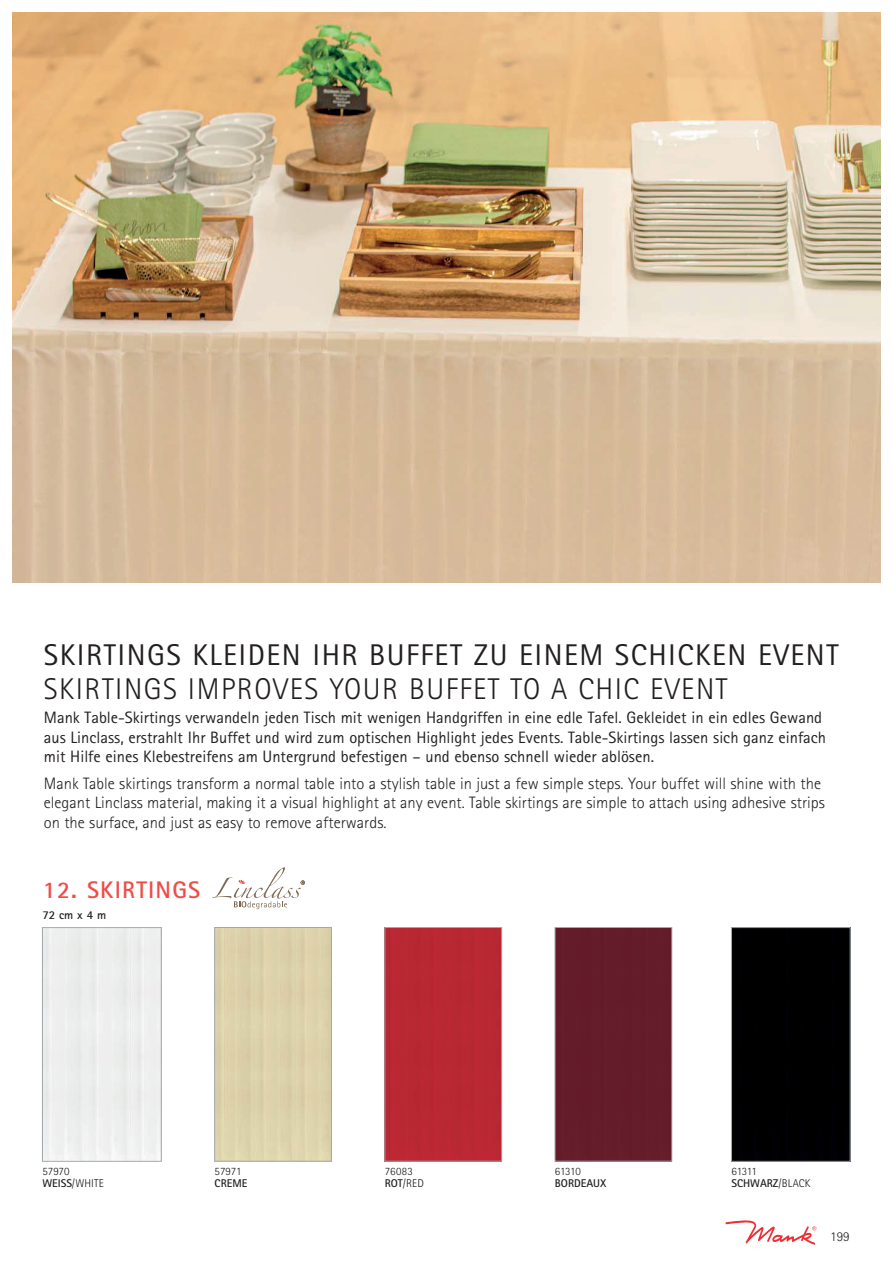
<style>
.page{position:relative;width:893px;height:1263px;background:#fff}
.page>*{position:absolute;margin:0;border:0;box-sizing:border-box;transform-origin:0 0}
.t1{font:30px "Rotis Sans Serif";letter-spacing:.05em;color:#231f20}
.t2{font:300 30px "Rotis Sans Serif";letter-spacing:.05em;color:#231f20}
.t3{font:700 24px "Agfa Rotis Sans Serif";letter-spacing:.05em;color:#ef4d48}
.t4{font:16.5px/19.8px "Rotis Sans Serif";color:#231f20}
.t5{font:300 16.5px/19.8px "Rotis Sans Serif";color:#231f20}
.t6{font:300 13.5px "Rotis Sans Serif";color:#231f20}
.t7{font:700 12px "Agfa Rotis Sans Serif";color:#231f20}
.t8{font:300 11.25px/12px "Agfa Rotis Sans Serif";color:#171419}
.t9{font:700 11.25px "Agfa Rotis Sans Serif";color:#231f20}
.s1{font-weight:700;color:#231f20}
</style>
<div class="page">
<svg style="left:725px;top:1220px;width:91px;height:25px"></svg>
<div style="left:215px;top:927px;width:117px;height:234px;border:1px solid #a2a9ad"></div>
<div style="left:387px;top:929px;width:113px;height:230px;background:#b82833"></div>
<div style="left:385px;top:927px;width:117px;height:234px;border:1px solid #a2a9ad"></div>
<div style="left:557px;top:929px;width:113px;height:230px;background:#651c2a"></div>
<div style="left:555px;top:927px;width:117px;height:234px;border:1px solid #a2a9ad"></div>
<div style="left:42px;top:928px;width:119px;height:233px;border:1px solid #a2a9ad"></div>
<div style="left:733px;top:930px;width:115px;height:229px;background:#000001"></div>
<div style="left:731px;top:928px;width:119px;height:233px;border:1px solid #a2a9ad"></div>
<svg style="left:212px;top:867px;width:93px;height:42px"></svg>
<img style="left:13px;top:13px;width:867px;height:570px">
<h1 class="t1" style="left:44px;top:645px;width:796px">SKIRTINGS KLEIDEN IHR BUFFET ZU EINEM SCHICKEN EVENT</h1>
<h1 class="t2" style="left:44px;top:678px;width:685px">SKIRTINGS IMPROVES YOUR BUFFET TO A CHIC EVENT</h1>
<p class="t4" style="left:44px;top:709px;width:784px">Mank Table-Skirtings verwandeln jeden Tisch mit wenigen Handgriffen in eine edle Tafel. Gekleidet in ein edles Gewand aus Linclass, erstrahlt Ihr Buffet und wird zum optischen Highlight jedes Events. Table-Skirtings lassen sich ganz einfach mit Hilfe eines Klebestreifens am Untergrund befestigen – und ebenso schnell wieder ablösen.</p>
<p class="t5" style="left:44px;top:775px;width:782px">Mank Table skirtings transform a normal table into a stylish table in just a few simple steps. Your buffet will shine with the elegant Linclass material, making it a visual highlight at any event. Table skirtings are simple to attach using adhesive strips on the surface, and just as easy to remove afterwards.</p>
<h2 class="t3" style="left:43px;top:881px;width:159px">12. SKIRTINGS</h2>
<p class="t7" style="left:42px;top:911px;width:65px">72 cm x 4 m</p>
<p class="t8" style="left:42px;top:1166px;width:63px">57970<br><span class="s1">WEISS</span>/WHITE</p>
<p class="t8" style="left:731px;top:1166px;width:81px">61311<br><span class="s1">SCHWARZ</span>/BLACK</p>
<p class="t8" style="left:215px;top:1166px;width:28px">57971</p>
<p class="t9" style="left:215px;top:1179px;width:34px">CREME</p>
<p class="t8" style="left:385px;top:1166px;width:40px">76083<br><span class="s1">ROT</span>/RED</p>
<p class="t8" style="left:555px;top:1166px;width:28px">61310</p>
<p class="t9" style="left:555px;top:1179px;width:53px">BORDEAUX</p>
<p class="t6" style="left:830px;top:1232px;width:21px">199</p>
</div>
